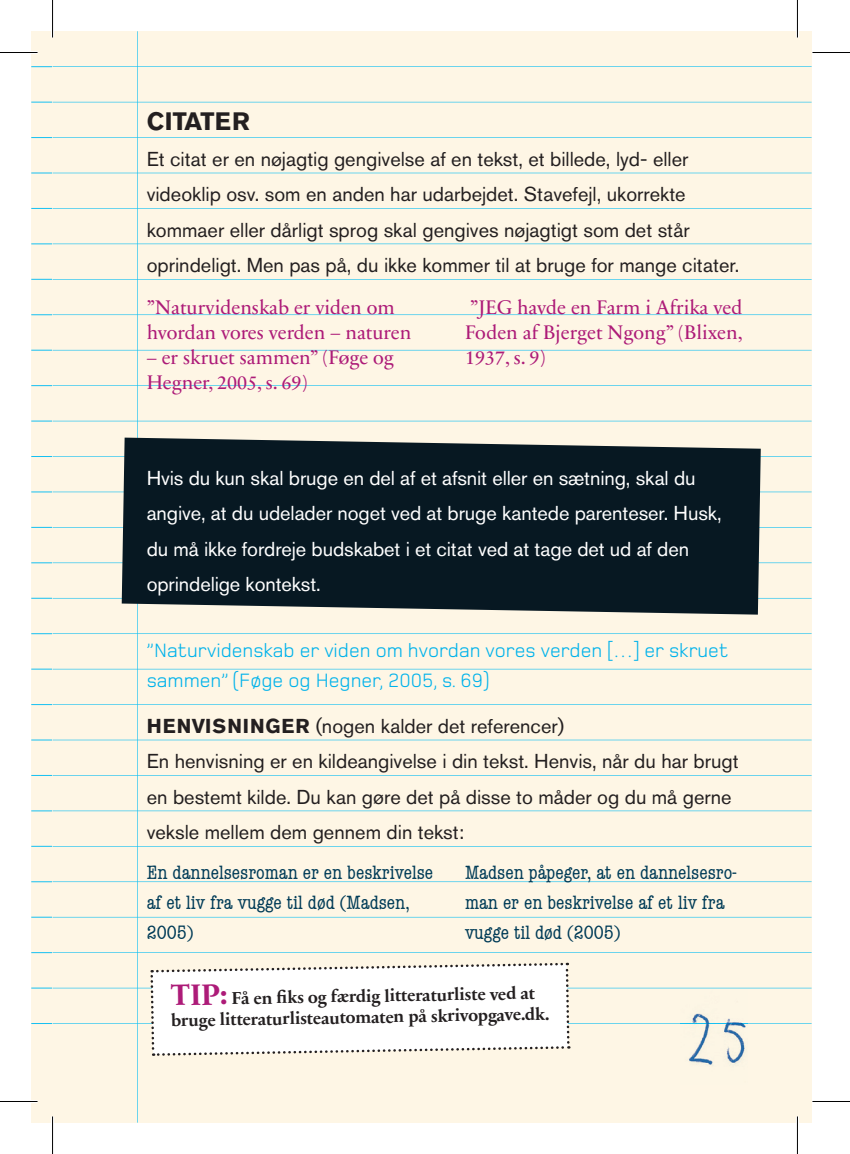
<style>
.page{position:relative;width:850px;height:1154px;background:#fff}
.page>*{position:absolute;margin:0;border:0;box-sizing:border-box;transform-origin:0 0}
.t1{font:700 25px "Akzidenz Grotesk Pro";letter-spacing:.01em;color:#231f20}
.t2{font:20px/35.5px "Akzidenz Grotesk Pro";color:#231f20}
.t3{font:20px/35.5px "Akzidenz Grotesk Pro";letter-spacing:-.005em;color:#fff}
.t4{font:20px/25px "Sabon Next LT Pro";color:#ad1b78}
.t5{font:condensed 20px/30px "American Typewriter";color:#003b57}
.t6{font:20px/30px "Foundry Monoline";color:#00b2eb}
.t7{font:700 17.5px/21px "Sabon Next LT Pro";color:#231f20}
.s1{font-weight:700}
.s2{font-size:30px;color:#ad1b78}
</style>
<div class="page">
<div style="left:31px;top:31px;width:21px;height:1091px;background:#fef6e5"></div>
<svg style="left:31px;top:66px;width:21px;height:1px"></svg>
<svg style="left:31px;top:102px;width:21px;height:1px"></svg>
<svg style="left:31px;top:137px;width:21px;height:1px"></svg>
<svg style="left:31px;top:173px;width:21px;height:1px"></svg>
<svg style="left:31px;top:208px;width:21px;height:1px"></svg>
<svg style="left:31px;top:243px;width:21px;height:1px"></svg>
<svg style="left:31px;top:279px;width:21px;height:1px"></svg>
<svg style="left:31px;top:314px;width:21px;height:1px"></svg>
<svg style="left:31px;top:350px;width:21px;height:1px"></svg>
<svg style="left:31px;top:385px;width:21px;height:1px"></svg>
<svg style="left:31px;top:421px;width:21px;height:1px"></svg>
<svg style="left:31px;top:456px;width:21px;height:1px"></svg>
<svg style="left:31px;top:491px;width:21px;height:1px"></svg>
<svg style="left:31px;top:527px;width:21px;height:1px"></svg>
<svg style="left:31px;top:562px;width:21px;height:1px"></svg>
<svg style="left:31px;top:598px;width:21px;height:1px"></svg>
<svg style="left:31px;top:633px;width:21px;height:1px"></svg>
<svg style="left:31px;top:669px;width:21px;height:1px"></svg>
<svg style="left:31px;top:704px;width:21px;height:1px"></svg>
<svg style="left:31px;top:739px;width:21px;height:1px"></svg>
<svg style="left:31px;top:775px;width:21px;height:1px"></svg>
<svg style="left:31px;top:810px;width:21px;height:1px"></svg>
<svg style="left:31px;top:846px;width:21px;height:1px"></svg>
<svg style="left:31px;top:881px;width:21px;height:1px"></svg>
<svg style="left:31px;top:917px;width:21px;height:1px"></svg>
<svg style="left:31px;top:952px;width:21px;height:1px"></svg>
<svg style="left:31px;top:988px;width:21px;height:1px"></svg>
<svg style="left:31px;top:1023px;width:21px;height:1px"></svg>
<div style="left:52px;top:31px;width:759px;height:1091px;background:#fef6e5"></div>
<svg style="left:122px;top:438px;width:638px;height:177px;background:#17262e"></svg>
<img style="left:680px;top:990px;width:67px;height:94px">
<img style="left:680px;top:1023px;width:67px;height:1px">
<svg style="left:149px;top:961px;width:421px;height:96px"></svg>
<hr style="left:0;top:51px;width:38px;height:3px;background:#fff">
<hr style="left:0;top:1100px;width:38px;height:3px;background:#fff">
<hr style="left:51px;top:0;width:3px;height:38px;background:#fff">
<hr style="left:51px;top:1116px;width:3px;height:38px;background:#fff">
<hr style="left:795px;top:0;width:3px;height:38px;background:#fff">
<hr style="left:795px;top:1116px;width:3px;height:38px;background:#fff">
<hr style="left:0;top:52px;width:38px;height:1px;background:#000">
<hr style="left:812px;top:52px;width:37px;height:1px;background:#000">
<hr style="left:0;top:1101px;width:38px;height:1px;background:#000">
<hr style="left:812px;top:1101px;width:37px;height:1px;background:#000">
<hr style="left:52px;top:0;width:1px;height:38px;background:#000">
<hr style="left:52px;top:1116px;width:1px;height:38px;background:#000">
<hr style="left:796px;top:0;width:1px;height:38px;background:#000">
<hr style="left:796px;top:1116px;width:1px;height:38px;background:#000">
<p class="t1" style="left:147px;top:106px;width:104px">CITATER</p>
<p class="t2" style="left:147px;top:141px;width:594px">Et citat er en nøjagtig gengivelse af en tekst, et billede, lyd- eller videoklip osv. som en anden har udarbejdet. Stavefejl, ukorrekte kommaer eller dårligt sprog skal gengives nøjagtigt som det står oprindeligt. Men pas på, du ikke kommer til at bruge for mange citater.</p>
<p class="t4" style="left:147px;top:293px;width:266px">”Naturvidenskab er viden om hvordan vores verden – naturen</p>
<p class="t4" style="left:147px;top:343px;width:248px">– er skruet sammen” (Føge og<br>Hegner, 2005, s. 69)</p>
<p class="t4" style="left:465px;top:293px;width:279px;text-align:justify">”JEG havde en Farm i Afrika ved Foden af Bjerget Ngong” (Blixen, 1937, s. 9)</p>
<p class="t3" style="left:147px;top:460px;width:576px">Hvis du kun skal bruge en del af et afsnit eller en sætning, skal du angive, at du udelader noget ved at bruge kantede parenteser. Husk, du må ikke fordreje budskabet i et citat ved at tage det ud af den oprindelige kontekst.</p>
<p class="t6" style="left:147px;top:636px;width:582px">”Naturvidenskab er viden om hvordan vores verden […] er skruet sammen” (Føge og Hegner, 2005, s. 69)</p>
<p class="t2" style="left:147px;top:708px;width:593px"><span class="s1">HENVISNINGER</span> (nogen kalder det referencer)<br>En henvisning er en kildeangivelse i din tekst. Henvis, når du har brugt en bestemt kilde. Du kan gøre det på disse to måder og du må gerne veksle mellem dem gennem din tekst:</p>
<p class="t5" style="left:147px;top:857px;width:288px">En dannelsesroman er en beskrivelse af et liv fra vugge til død (Madsen,<br>2005)</p>
<p class="t5" style="left:465px;top:857px;width:273px">Madsen påpeger, at en dannelsesro&shy;man er en beskrivelse af et liv fra vugge til død (2005)</p>
<p class="t7" style="left:170px;top:988px;width:379px;rotate:-1deg"><span class="s2">TIP:</span> Få en fi ks og færdig litteraturliste ved at bruge litteraturlisteautomaten på skrivopgave.dk.</p>
</div>
